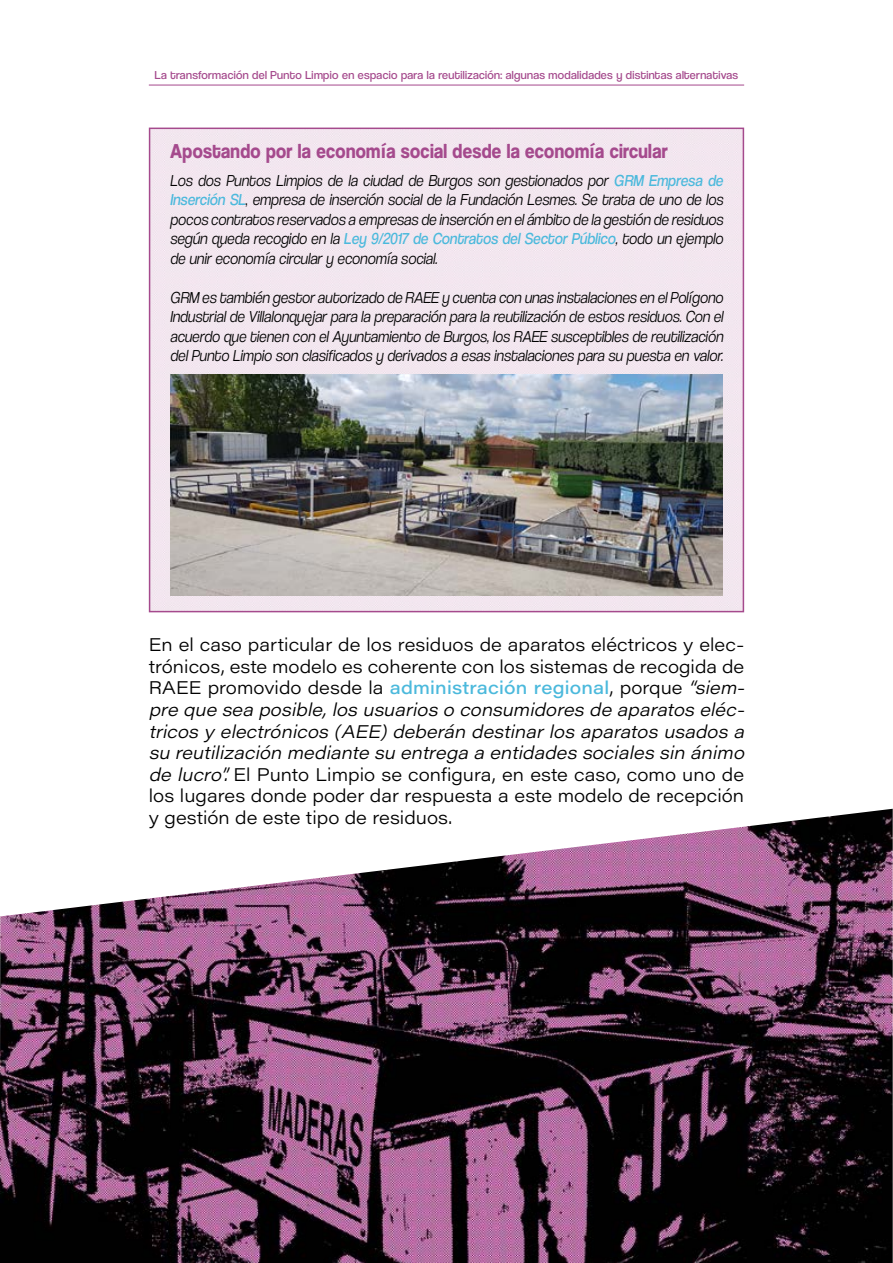
<style>
.page{position:relative;width:893px;height:1263px;background:#fff}
.page>*{position:absolute;margin:0;border:0;box-sizing:border-box;transform-origin:0 0}
.t1{font:700 21px "Coolvetica Rg";letter-spacing:.02em;color:#a54a8d;scale:.89 1}
.t2{font:300 18px/21.6px "Acumin Pro Wide";color:#000}
.t3{font:italic 16.5px/19.5px "Coolvetica Lt";letter-spacing:.02em;color:#000;text-align:justify;scale:.89 1}
.t4{font:12px "Coolvetica Bk";letter-spacing:.03em;color:#a54a8d}
.s1{font-family:"Coolvetica Bk";color:#4bb9dc}
.s2{font-style:normal}
.s3{font-weight:500;color:#4bb9dc}
.s4{font-style:italic}
</style>
<div class="page">
<hr style="left:149px;top:85px;width:595px;height:1px;background:#a54a8d">
<img style="left:0;top:809px;width:893px;height:454px">
<div style="left:152px;top:131px;width:589px;height:478px;background:#f2e6ef"></div>
<div style="left:149px;top:128px;width:595px;height:484px;border:2px solid #a54a8d"></div>
<img style="left:170px;top:374px;width:553px;height:221px">
<p class="t4" style="left:155px;top:68px;width:585px">La transformación del Punto Limpio en espacio para la reutilización: algunas modalidades y distintas alternativas</p>
<p class="t1" style="left:170px;top:139px;width:561px">Apostando por la economía social desde la economía circular</p>
<p class="t3" style="left:170px;top:170px;width:623px">Los dos Puntos Limpios de la ciudad de Burgos son gestionados por <span class="s1">GRM Empresa de Inserción SL</span><span class="s2">,</span> empresa de inserción social de la Fundación Lesmes. Se trata de uno de los pocos contratos reservados a empresas de inserción en el ámbito de la gestión de residuos según queda recogido en la <span class="s1">Ley 9/2017 de Contratos del Sector Público</span>, todo un ejemplo de unir economía circular y economía social.</p>
<p class="t3" style="left:170px;top:288px;width:623px">GRM es también gestor autorizado de RAEE y cuenta con unas instalaciones en el Polígono Industrial de Villalonquejar para la preparación para la reutilización de estos residuos. Con el acuerdo que tienen con el Ayuntamiento de Burgos, los RAEE susceptibles de reutilización del Punto Limpio son clasificados y derivados a esas instalaciones para su puesta en valor.</p>
<p class="t2" style="left:149px;top:633px;width:601px">En el caso particular de los residuos de aparatos eléctricos y elec&shy;trónicos, este modelo es coherente con los sistemas de recogida de RAEE promovido desde la <span class="s3">administración regional</span>, porque <span class="s4">“siem&shy;pre que sea posible,los usuarios o consumidores de aparatos eléc&shy;tricos y electrónicos (AEE) deberán destinar los aparatos usados a su reutilización mediante su entrega a entidades sociales sin ánimo de lucro”.</span> El Punto Limpio se configura, en este caso, como uno de los lugares donde poder dar respuesta a este modelo de recepción y gestión de este tipo de residuos.</p>
</div>
